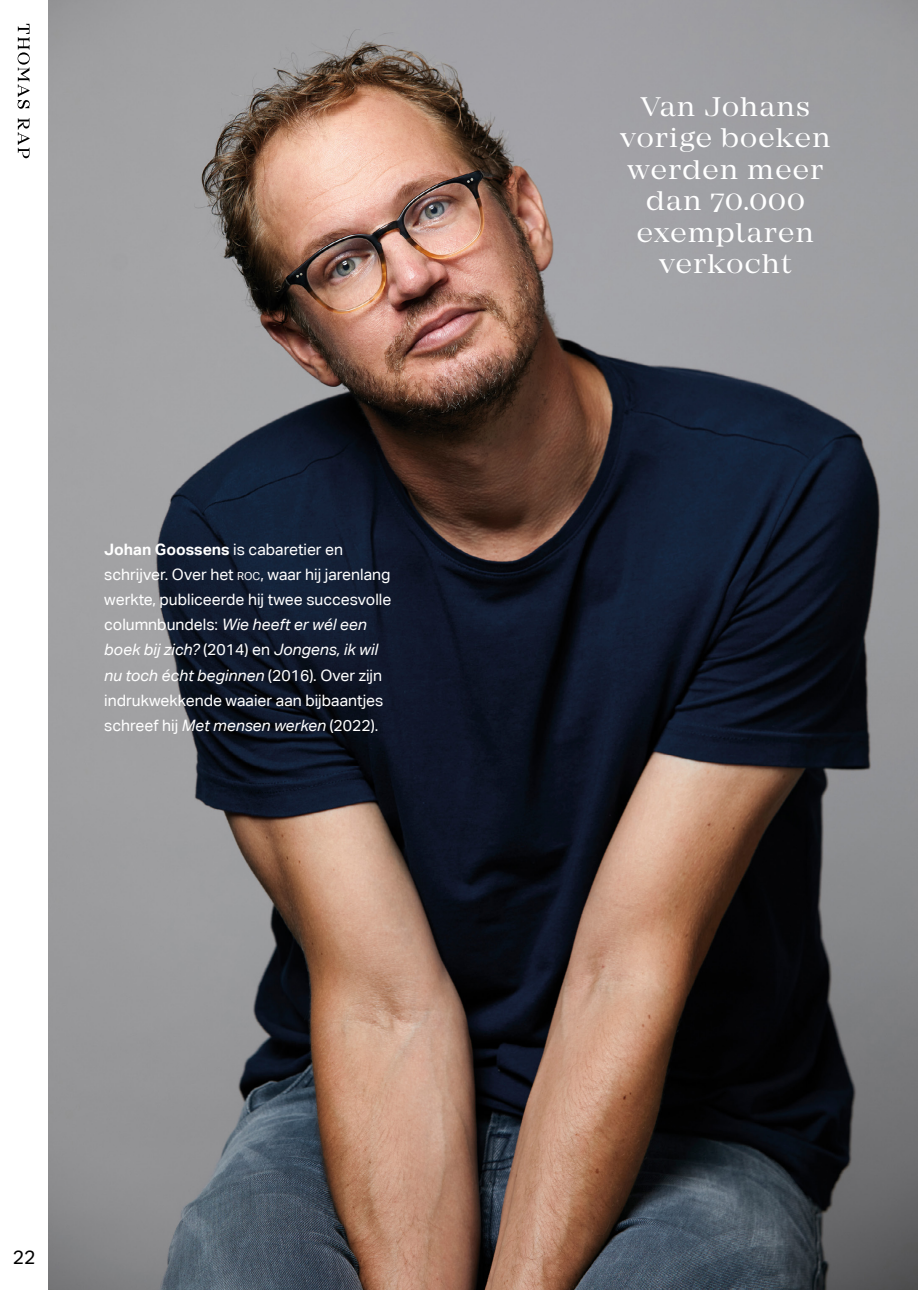
<style>
.page{position:relative;width:918px;height:1290px;background:#fff}
.page>*{position:absolute;margin:0;border:0;box-sizing:border-box;transform-origin:0 0}
.t1{font:28px/31.5px "Mirador";letter-spacing:.04em;color:#fff;text-align:center}
.t2{font:19.25px "Aktiv Grotesk";color:#000}
.t3{font:15.75px/25.2px "Aktiv Grotesk";color:#fff}
.s1{font-weight:700}
.s2{font-size:11.03px}
.s3{font-style:italic}
</style>
<div class="page">
<svg style="left:18px;top:24px;width:12px;height:85px"></svg>
<svg style="left:18px;top:118px;width:11px;height:40px"></svg>
<img style="left:49px;top:0;width:869px;height:1290px">
<p class="t3" style="left:104px;top:536px;width:289px"><span class="s1">Johan Goossens</span> is cabaretier en schrijver. Over het <span class="s2">ROC</span>, waar hij jarenlang werkte, publiceerde hij twee succesvolle columnbundels: <span class="s3">Wie heeft er wél een boek bij zich?</span> (2014) en <span class="s3">Jongens, ik wil nu toch écht beginnen</span> (2016). Over zijn indrukwekkende waaier aan bijbaantjes schreef hij <span class="s3">Met mensen werken</span> (2022).</p>
<p class="t2" style="left:13px;top:1245px;width:24px">22</p>
<h1 class="t1" style="left:620px;top:91px;width:212px">Van Johans vorige boeken werden meer dan 70.000 exemplaren verkocht</h1>
</div>
